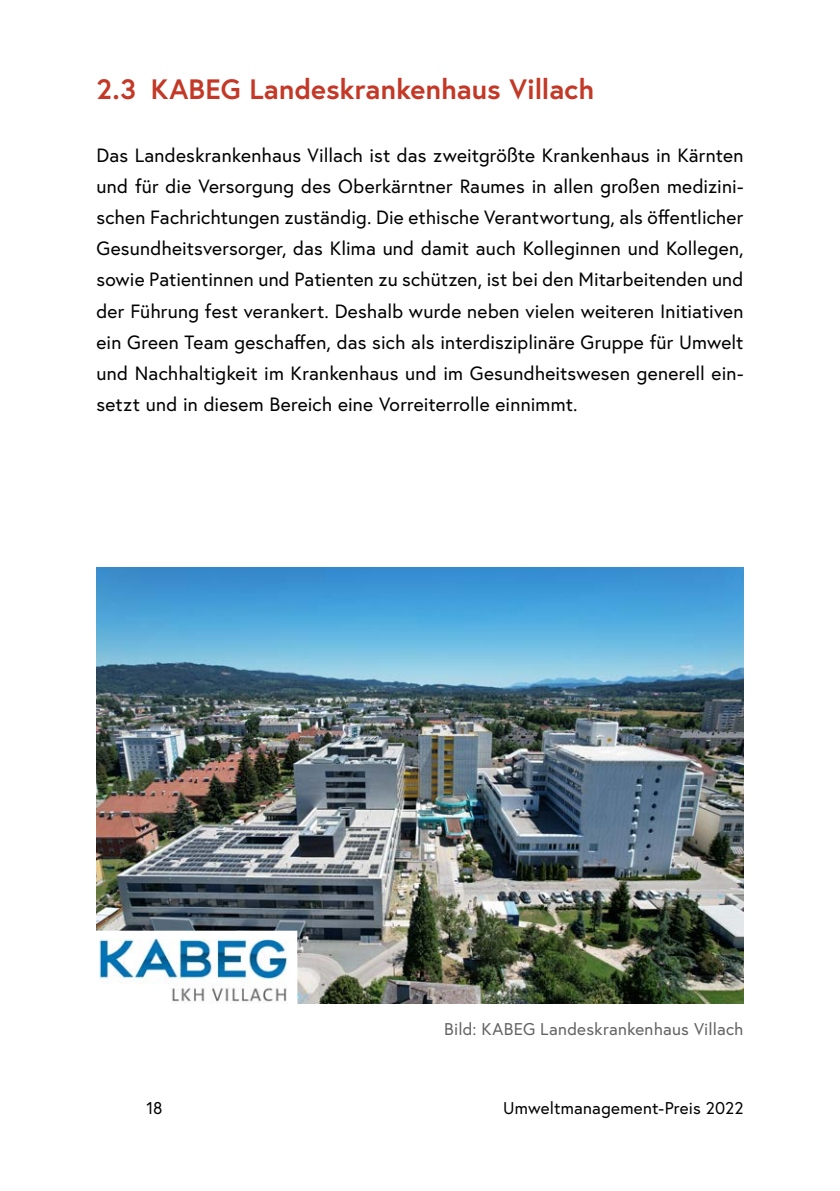
<style>
.page{position:relative;width:840px;height:1191px;background:#fff}
.page>*{position:absolute;margin:0;border:0;box-sizing:border-box;transform-origin:0 0}
.t1{font:700 28px "Europa Austria";color:#c33826}
.t2{font:19.2px/31.2px "Europa Austria";letter-spacing:.01em;color:#000;text-align:justify}
.t3{font:17px "Europa Austria";letter-spacing:.015em;color:#636363}
.t4{font:17px "Europa Austria";letter-spacing:.015em;color:#000}
</style>
<div class="page">
<img style="left:96px;top:567px;width:647px;height:436px">
<img style="left:100px;top:939px;width:188px;height:64px">
<h1 class="t1" style="left:96px;top:70px;width:499px">2.3 KABEG Landeskrankenhaus Villach</h1>
<p class="t2" style="left:96px;top:139px;width:648px">Das Landeskrankenhaus Villach ist das zweitgrößte Krankenhaus in Kärnten und für die Versorgung des Oberkärntner Raumes in allen großen medizini&shy;schen Fachrichtungen zuständig. Die ethische Verantwortung, als öffentlicher Gesundheitsversorger, das Klima und damit auch Kolleginnen und Kollegen, sowie Patientinnen und Patienten zu schützen, ist bei den Mitarbeitenden und der Führung fest verankert. Deshalb wurde neben vielen weiteren Initiativen ein Green Team geschaffen, das sich als interdisziplinäre Gruppe für Umwelt und Nachhaltigkeit im Krankenhaus und im Gesundheitswesen generell ein&shy;setzt und in diesem Bereich eine Vorreiterrolle einnimmt.</p>
<p class="t3" style="left:444px;top:1018px;width:300px">Bild: KABEG Landeskrankenhaus Villach</p>
<p class="t4" style="left:146px;top:1096px;width:18px">18</p>
<p class="t4" style="left:503px;top:1096px;width:242px">Umweltmanagement-Preis 2022</p>
</div>
